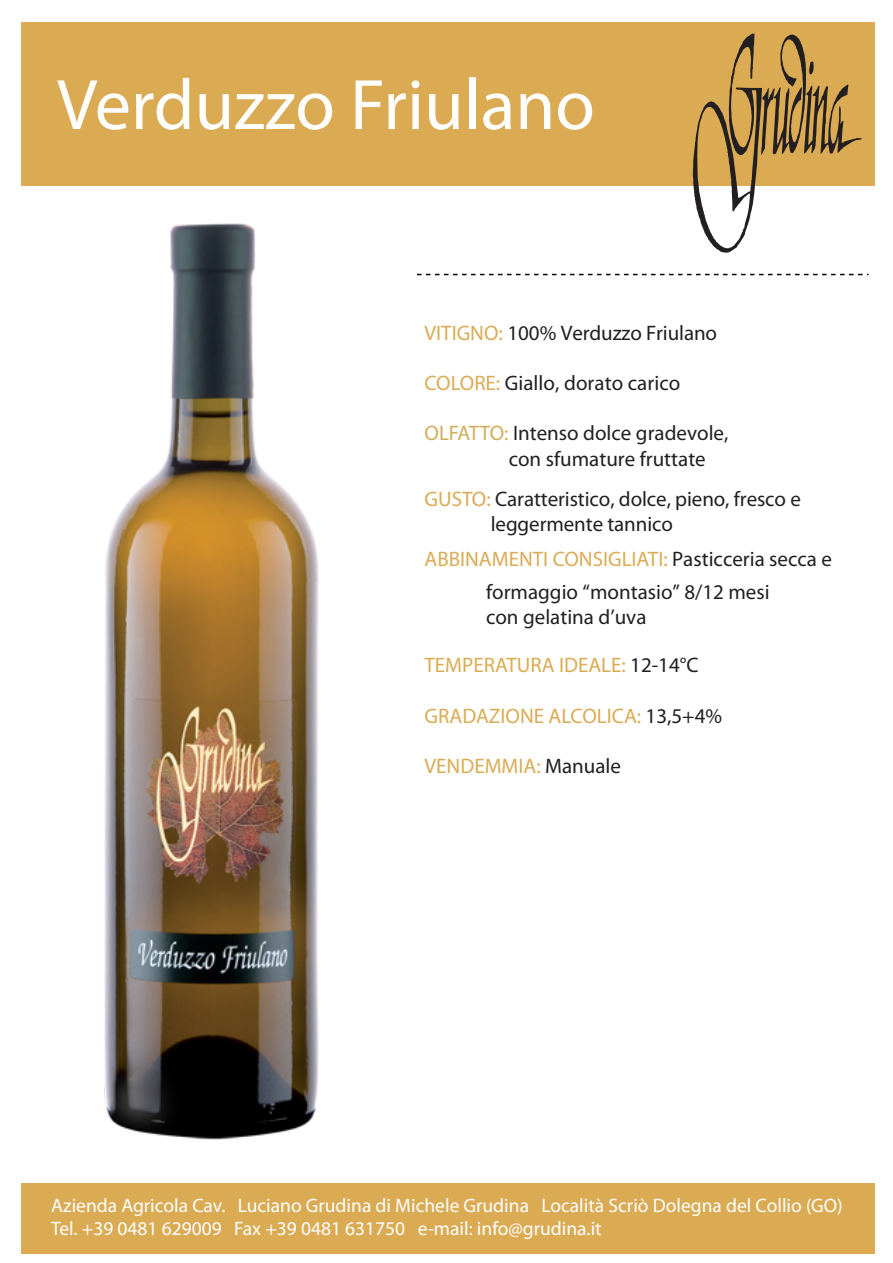
<style>
.page{position:relative;width:893px;height:1263px;background:#fff}
.page>*{position:absolute;margin:0;border:0;box-sizing:border-box;transform-origin:0 0}
.t1{font:72px "Myriad Pro";color:#fff}
.t2{font:21px/25.2px "Myriad Pro";color:#231f20}
.t3{font:21px "Myriad Pro";color:#dbab54}
.t4{font:19.5px/23.4px "Myriad Pro";color:#fff}
.s1{color:#dbab54}
.s2{color:#d2ad59}
.s3{color:#231f20}
</style>
<div class="page">
<div style="left:21px;top:22px;width:854px;height:164px;background:#dbab54"></div>
<div style="left:21px;top:1184px;width:854px;height:70px;background:#dbab54"></div>
<svg style="left:693px;top:33px;width:169px;height:220px"></svg>
<svg style="left:498px;top:274px;width:370px;height:1px"></svg>
<img style="left:21px;top:223px;width:475px;height:961px">
<h1 class="t1" style="left:57px;top:60px;width:539px">Verduzzo Friulano</h1>
<p class="t2" style="left:424px;top:320px;width:294px"><span class="s1">VITIGNO:</span> 100% Verduzzo Friulano</p>
<p class="t2" style="left:424px;top:370px;width:257px"><span class="s1">COLORE:</span> Giallo, dorato carico</p>
<p class="t2" style="left:509px;top:420px;width:221px;text-indent:-84px"><span class="s2">OLFATTO:</span> Intenso dolce gradevole, con sfumature fruttate</p>
<p class="t2" style="left:491px;top:486px;width:312px;text-indent:-66px"><span class="s1">GUSTO:</span> Caratteristico, dolce, pieno, fresco e leggermente tannico</p>
<p class="t3" style="left:424px;top:546px;width:409px">ABBINAMENTI CONSIGLIATI: <span class="s3">Pasticceria secca e</span></p>
<p class="t2" style="left:486px;top:579px;width:285px">formaggio “montasio” 8/12 mesi con gelatina d’uva</p>
<p class="t3" style="left:424px;top:652px;width:276px">TEMPERATURA IDEALE: <span class="s3">12-14°C</span></p>
<p class="t3" style="left:424px;top:702px;width:299px">GRADAZIONE ALCOLICA: <span class="s3">13,5+4%</span></p>
<p class="t3" style="left:424px;top:753px;width:198px">VENDEMMIA: <span class="s3">Manuale</span></p>
<p class="t4" style="left:51px;top:1193px;width:793px">Azienda Agricola Cav. Luciano Grudina di Michele Grudina Località Scriò Dolegna del Collio (GO)<br>Tel. +39 0481 629009 Fax +39 0481 631750 e-mail: info@grudina.it</p>
</div>
